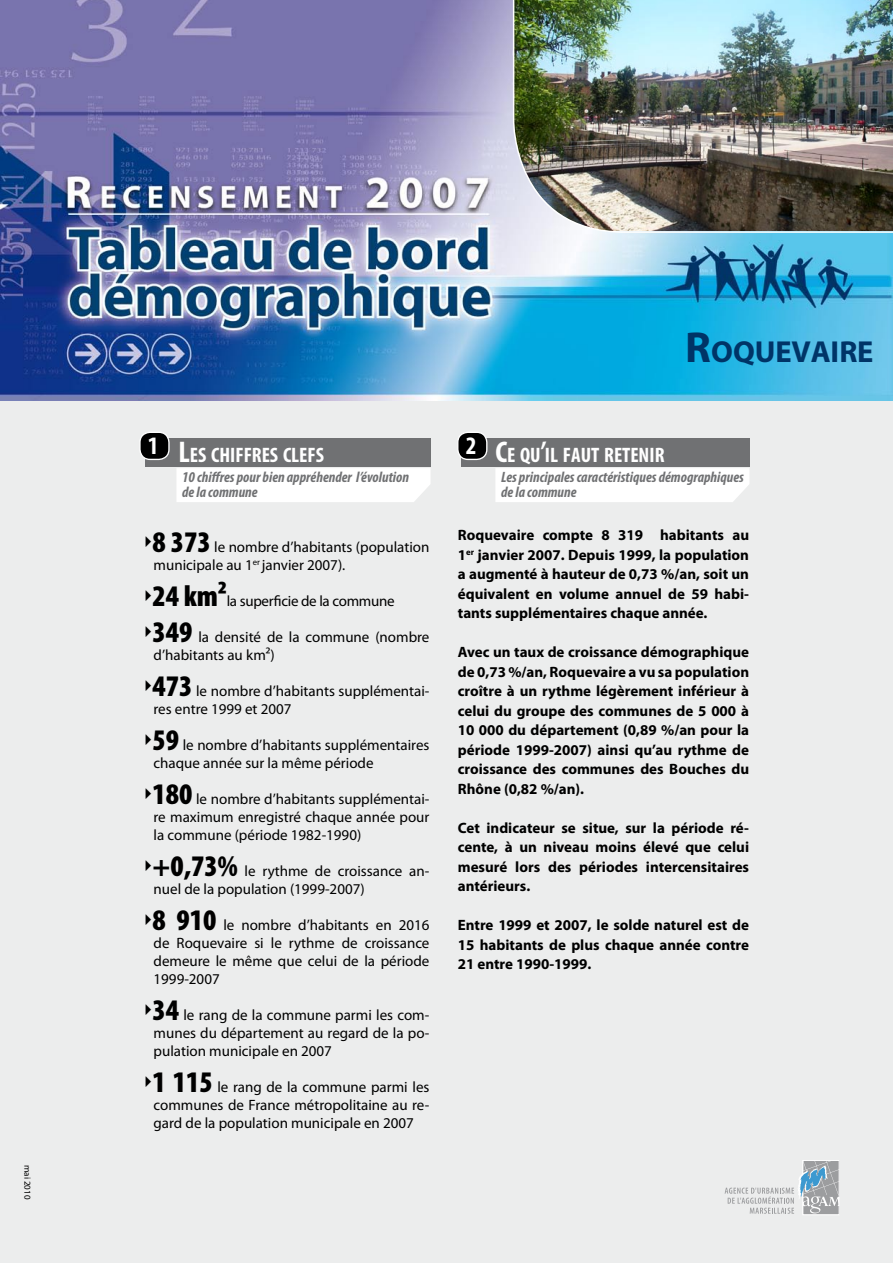
<style>
.page{position:relative;width:893px;height:1263px;background:#fff}
.page>*{position:absolute;margin:0;border:0;box-sizing:border-box;transform-origin:0 0}
.t1{font:700 30.45px "Myriad Pro";color:#003467}
.t2{font:700 condensed 25.2px "Myriad Pro";color:#fff}
.t3{font:700 condensed 21px "Myriad Pro";color:#fff}
.t4{font:15px/18px "Myriad Pro";color:#000}
.t5{font:700 15px/19.5px "Myriad Pro";color:#000;text-align:justify}
.t6{font:italic 700 condensed 15px/15px "Myriad Pro";color:#707173}
.t7{font:15px "Myriad Pro";letter-spacing:-.02em;color:#000}
.t8{font:9px "Myriad Pro";color:#000}
.s1{font-size:43.5px}
.s2{font-size:30px}
.s3{font-weight:900;font-stretch:condensed;font-size:30px}
</style>
<div class="page">
<div style="left:0;top:4px;width:893px;height:1259px;background:#eceded"></div>
<img style="left:0;top:0;width:893px;height:400px">
<img style="left:513px;top:0;width:380px;height:233px">
<svg style="left:725px;top:1160px;width:114px;height:55px"></svg>
<div style="left:145px;top:438px;width:286px;height:28px;background:#707173"></div>
<div style="left:177px;top:468px;width:253px;height:34px;background:#fff"></div>
<div style="left:495px;top:468px;width:254px;height:34px;background:#fff"></div>
<div style="left:461px;top:438px;width:288px;height:28px;background:#707173"></div>
<div style="left:140px;top:432px;width:29px;height:27px;background:#000;border-radius:10px"></div>
<div style="left:139px;top:432px;width:31px;height:28px;border:1px solid #fff;border-radius:10px"></div>
<div style="left:458px;top:432px;width:29px;height:27px;background:#000;border-radius:10px"></div>
<div style="left:457px;top:432px;width:30px;height:28px;border:1px solid #fff;border-radius:10px"></div>
<p class="t8" style="left:33px;top:1165px;width:36px;rotate:90deg">mai 2010</p>
<h1 class="t1" style="left:685px;top:332px;width:190px"><span class="s1">R</span>OQUEVAIRE</h1>
<h2 class="t2" style="left:148px;top:430px;width:12px">1</h2>
<h2 class="t2" style="left:466px;top:430px;width:12px">2</h2>
<h3 class="t3" style="left:495px;top:442px;width:171px"><span class="s2">C</span>E QU<span class="s2">’</span>IL FAUT RETENIR</h3>
<h3 class="t3" style="left:179px;top:442px;width:147px"><span class="s2">L</span>ES CHIFFRES CLEFS</h3>
<p class="t6" style="left:182px;top:470px;width:228px">10 chiffres pour bien appréhender l’évolution de la commune</p>
<p class="t6" style="left:501px;top:470px;width:244px">Les principales caractéristiques démographiques de la commune</p>
<p class="t4" style="left:153px;top:537px;width:278px"><span class="s3">8 373</span> le nombre d’habitants (population municipale au 1<sup>er</sup> janvier 2007).</p>
<p class="t7" style="left:153px;top:591px;width:244px"><span class="s3">24 km²</span>la superficie de la commune</p>
<p class="t4" style="left:153px;top:627px;width:278px"><span class="s3">349</span> la densité de la commune (nombre d’habitants au km²)</p>
<p class="t4" style="left:153px;top:681px;width:278px"><span class="s3">473</span> le nombre d’habitants supplémentai&shy;res entre 1999 et 2007</p>
<p class="t4" style="left:153px;top:735px;width:278px"><span class="s3">59</span> le nombre d’habitants supplémentaires chaque année sur la même période</p>
<p class="t4" style="left:153px;top:789px;width:278px;text-align:justify"><span class="s3">180</span> le nombre d’habitants supplémentai&shy;re maximum enregistré chaque année pour la commune (période 1982-1990)</p>
<p class="t4" style="left:153px;top:861px;width:278px"><span class="s3">+0,73%</span> le rythme de croissance an&shy;nuel de la population (1999-2007)</p>
<p class="t4" style="left:153px;top:915px;width:278px;text-align:justify"><span class="s3">8 910</span> le nombre d’habitants en 2016 de Roquevaire si le rythme de croissance demeure le même que celui de la période 1999-2007</p>
<p class="t4" style="left:153px;top:1005px;width:278px;text-align:justify"><span class="s3">34</span> le rang de la commune parmi les com&shy;munes du département au regard de la po&shy;pulation municipale en 2007</p>
<p class="t4" style="left:153px;top:1077px;width:278px;text-align:justify"><span class="s3">1 115</span> le rang de la commune parmi les communes de France métropolitaine au re&shy;gard de la population municipale en 2007</p>
<p class="t5" style="left:458px;top:525px;width:293px">Roquevaire compte 8 319 habitants au 1<sup>er</sup> janvier 2007. Depuis 1999, la population a augmenté à hauteur de 0,73 %/an, soit un équivalent en volume annuel de 59 habi&shy;tants supplémentaires chaque année.</p>
<p class="t5" style="left:458px;top:642px;width:293px">Avec un taux de croissance démographique de 0,73 %/an, Roquevaire a vu sa population croître à un rythme légèrement inférieur à celui du groupe des communes de 5 000 à 10 000 du département (0,89 %/an pour la période 1999-2007) ainsi qu’au rythme de croissance des communes des Bouches du Rhône (0,82 %/an).</p>
<p class="t5" style="left:458px;top:818px;width:293px">Cet indicateur se situe, sur la période ré&shy;cente, à un niveau moins élevé que celui mesuré lors des périodes intercensitaires antérieurs.</p>
<p class="t5" style="left:458px;top:915px;width:293px">Entre 1999 et 2007, le solde naturel est de 15 habitants de plus chaque année contre 21 entre 1990-1999.</p>
</div>
